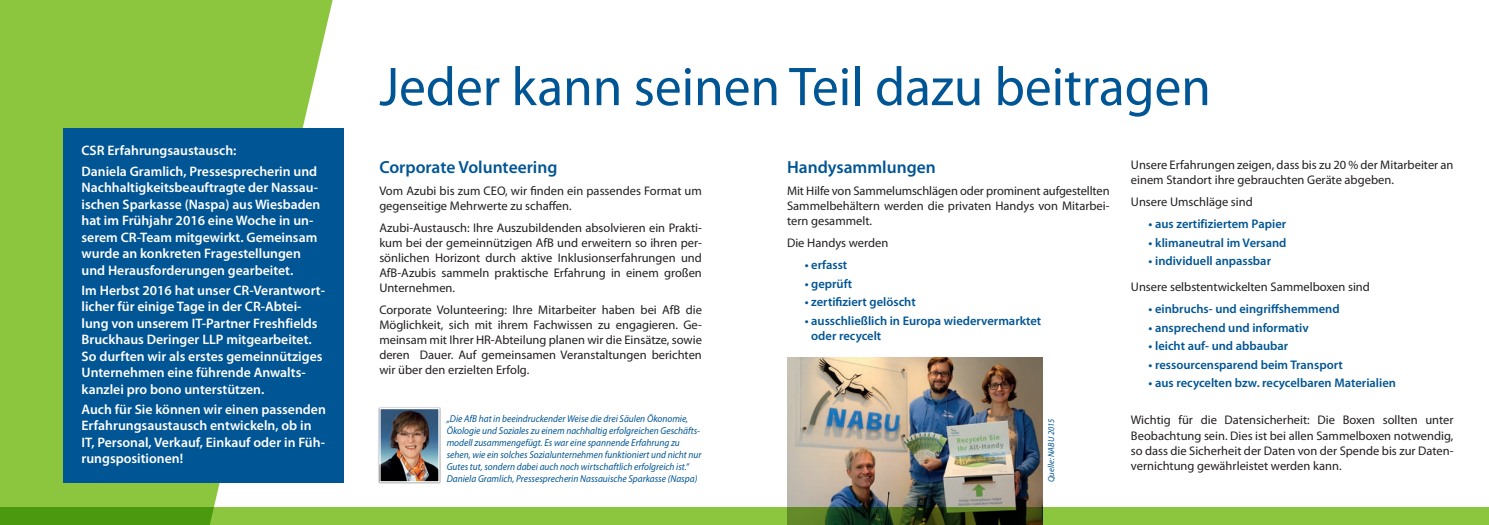
<style>
.page{position:relative;width:1489px;height:525px;background:#fff}
.page>*{position:absolute;margin:0;border:0;box-sizing:border-box;transform-origin:0 0}
.t1{font:55px "Myriad Pro";color:#005594}
.t2{font:600 17.5px "Myriad Pro";color:#005594}
.t3{font:600 13.75px/16.5px "Myriad Pro";color:#fff}
.t4{font:12.5px/15px "Myriad Pro";color:#231f20;text-align:justify}
.t5{font:600 12.5px/15px "Myriad Pro";color:#005594}
.t6{font:italic 10px/12px "Myriad Pro";color:#005594;scale:.94 1}
.t7{font:italic 8.75px "Myriad Pro";color:#005594}
</style>
<div class="page">
<div style="left:0;top:0;width:332px;height:507px;background:#8bc63e"></div>
<div style="left:64px;top:128px;width:280px;height:354px;background:#005594"></div>
<img style="left:787px;top:357px;width:255px;height:150px">
<svg style="left:0;top:507px;width:1488px;height:17px;fill:#8bc63e"></svg>
<div style="left:377px;top:406px;width:64px;height:77px;background:#dadada"></div>
<img style="left:381px;top:409px;width:56px;height:71px">
<div style="left:379px;top:407px;width:60px;height:75px;border:1px solid #fff"></div>
<p class="t3" style="left:81px;top:140px;width:237px;line-height:20px">CSR Erfahrungsaustausch:<br>Daniela Gramlich, Pressesprecherin und</p>
<p class="t3" style="left:81px;top:179px;width:240px">Nachhaltigkeitsbeauftragte der Nassau&shy;ischen Sparkasse (Naspa) aus Wiesbaden hat im Frühjahr 2016 eine Woche in un&shy;serem CR-Team mitgewirkt. Gemeinsam wurde an konkreten Fragestellungen und Herausforderungen gearbeitet.</p>
<p class="t3" style="left:81px;top:281px;width:245px">Im Herbst 2016 hat unser CR-Verantwort&shy;licher für einige Tage in der CR-Abtei&shy;lung von unserem IT-Partner Freshfields Bruckhaus Deringer LLP mitgearbeitet.<br>So durften wir als erstes gemeinnütziges Unternehmen eine führende Anwalts&shy;kanzlei pro bono unterstützen.</p>
<p class="t3" style="left:81px;top:400px;width:246px">Auch für Sie können wir einen passenden Erfahrungsaustausch entwickeln, ob in IT, Personal, Verkauf, Einkauf oder in Füh&shy;rungspositionen!</p>
<h1 class="t1" style="left:379px;top:53px;width:833px">Jeder kann seinen Teil dazu beitragen</h1>
<h2 class="t2" style="left:379px;top:156px;width:180px">Corporate Volunteering</h2>
<p class="t4" style="left:379px;top:183px;width:324px">Vom Azubi bis zum CEO, wir finden ein passendes Format um gegenseitige Mehrwerte zu schaffen.</p>
<p class="t4" style="left:379px;top:220px;width:324px">Azubi-Austausch: Ihre Auszubildenden absolvieren ein Prakti&shy;kum bei der gemeinnützigen AfB und erweitern so ihren per&shy;sönlichen Horizont durch aktive Inklusionserfahrungen und AfB-Azubis sammeln praktische Erfahrung in einem großen Unternehmen.</p>
<p class="t4" style="left:379px;top:302px;width:324px">Corporate Volunteering: Ihre Mitarbeiter haben bei AfB die Möglichkeit, sich mit ihrem Fachwissen zu engagieren. Ge&shy;meinsam mit Ihrer HR-Abteilung planen wir die Einsätze, sowie deren Dauer. Auf gemeinsamen Veranstaltungen berichten wir über den erzielten Erfolg.</p>
<p class="t6" style="left:446px;top:412px;width:272px">„Die AfB hat in beeindruckender Weise die drei Säulen Ökonomie, Ökologie und Soziales zu einem nachhaltig erfolgreichen Geschäfts&shy;modell zusammengefügt. Es war eine spannende Erfahrung zu sehen, wie ein solches Sozialunternehmen funktioniert und nicht nur Gutes tut, sondern dabei auch noch wirtschaftlich erfolgreich ist.“ Daniela Gramlich, Pressesprecherin Nassauische Sparkasse (Naspa)</p>
<h2 class="t2" style="left:787px;top:156px;width:150px">Handysammlungen</h2>
<p class="t4" style="left:787px;top:183px;width:324px">Mit Hilfe von Sammelumschlägen oder prominent aufgestellten Sammelbehältern werden die privaten Handys von Mitarbei&shy;tern gesammelt.</p>
<p class="t4" style="left:787px;top:235px;width:103px">Die Handys werden</p>
<p class="t5" style="left:804px;top:257px;width:44px">• erfasst</p>
<p class="t5" style="left:804px;top:275px;width:49px">• geprüft</p>
<p class="t5" style="left:804px;top:294px;width:112px">• zertifiziert gelöscht</p>
<p class="t5" style="left:811px;top:312px;width:231px;text-indent:-7px">• ausschließlich in Europa wiedervermarktet oder recycelt</p>
<p class="t7" style="left:1045px;top:482px;width:65px;rotate:-90deg">Quelle: NABU 2015</p>
<p class="t4" style="left:1130px;top:157px;width:324px">Unsere Erfahrungen zeigen, dass bis zu 20 % der Mitarbeiter an einem Standort ihre gebrauchten Geräte abgeben.</p>
<p class="t4" style="left:1130px;top:194px;width:123px">Unsere Umschläge sind</p>
<p class="t5" style="left:1148px;top:216px;width:139px">• aus zertifiziertem Papier</p>
<p class="t5" style="left:1148px;top:235px;width:139px">• klimaneutral im Versand</p>
<p class="t5" style="left:1148px;top:253px;width:124px">• individuell anpassbar</p>
<p class="t4" style="left:1130px;top:279px;width:240px">Unsere selbstentwickelten Sammelboxen sind</p>
<p class="t5" style="left:1148px;top:301px;width:192px">• einbruchs- und eingriffshemmend</p>
<p class="t5" style="left:1148px;top:319px;width:162px">• ansprechend und informativ</p>
<p class="t5" style="left:1148px;top:338px;width:141px">• leicht auf- und abbaubar</p>
<p class="t5" style="left:1148px;top:356px;width:196px">• ressourcensparend beim Transport</p>
<p class="t5" style="left:1148px;top:375px;width:249px">• aus recycelten bzw. recycelbaren Materialien</p>
<p class="t4" style="left:1130px;top:412px;width:324px">Wichtig für die Datensicherheit: Die Boxen sollten unter Beobachtung sein. Dies ist bei allen Sammelboxen notwendig, so dass die Sicherheit der Daten von der Spende bis zur Daten&shy;vernichtung gewährleistet werden kann.</p>
</div>
